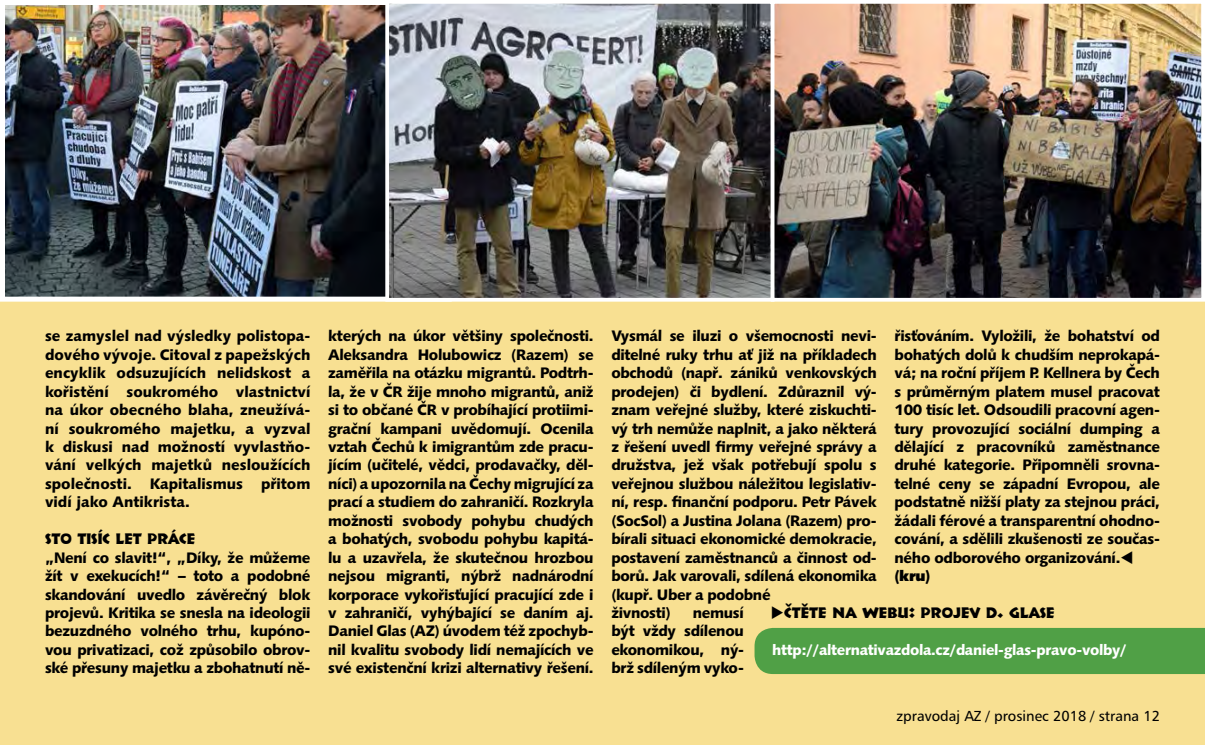
<style>
.page{position:relative;width:1205px;height:745px;background:#fff}
.page>*{position:absolute;margin:0;border:0;box-sizing:border-box;transform-origin:0 0}
.t1{font:15.25px/18.4px "Humanist 531 AT Black A";letter-spacing:-.02em;color:#000;text-align:justify}
.t2{font:15.25px "Informal 011 AT";color:#000}
.t3{font:15.25px "Humanist 531 AT Ultra Black A";color:#000}
.t4{font:15px "Humanist 531 AT Black A";letter-spacing:-.02em;color:#fff}
.t5{font:14.5px "Humanist 777 AT Roman B";color:#000}
</style>
<div class="page">
<div style="left:0;top:0;width:1205px;height:744px;background:#f8e092"></div>
<img style="left:6px;top:5px;width:1194px;height:291px">
<div style="left:0;top:0;width:452px;height:301px;border:5px solid #fff"></div>
<div style="left:385px;top:0;width:389px;height:301px;border:4px solid #fff"></div>
<div style="left:771px;top:0;width:434px;height:301px;border:4px solid #fff"></div>
<div style="left:754px;top:627px;width:451px;height:46px;background:#50a046"></div>
<p class="t1" style="left:45px;top:326px;width:267px">se zamyslel nad výsledky polistopa&shy;dového vývoje. Citoval z papežských encyklik odsuzujících nelidskost a kořistění soukromého vlastnictví na úkor obecného blaha, zneužívá&shy;ní soukromého majetku, a vyzval k diskusi nad možností vyvlastňo&shy;vání velkých majetků nesloužících společnosti. Kapitalismus přitom vidí jako Antikrista.</p>
<p class="t2" style="left:45px;top:529px;width:152px">STO TISÍC LET PRÁCE</p>
<p class="t1" style="left:45px;top:547px;width:267px">„Není co slavit!“, „Díky, že můžeme žít v exekucích!“ – toto a podobné skandování uvedlo závěrečný blok projevů. Kritika se snesla na ideologii bezuzdného volného trhu, kupóno&shy;vou privatizaci, což způsobilo obrov&shy;ské přesuny majetku a zbohatnutí ně-</p>
<p class="t1" style="left:894px;top:326px;width:267px">řisťováním. Vyložili, že bohatství od bohatých dolů k chudším neprokapá&shy;vá; na roční příjem P. Kellnera by Čech s průměrným platem musel pracovat 100 tisíc let. Odsoudili pracovní agen&shy;tury provozující sociální dumping a dělající z pracovníků zaměstnance druhé kategorie. Připomněli srovna&shy;telné ceny se západní Evropou, ale podstatně nižší platy za stejnou práci, žádali férové a transparentní ohodno&shy;cování, a sdělili zkušenosti ze součas&shy;ného odborového organizování.▼</p>
<p class="t3" style="left:894px;top:565px;width:37px">(kru)</p>
<p class="t1" style="left:328px;top:326px;width:267px">kterých na úkor většiny společnosti.<br>Aleksandra Holubowicz (Razem) se zaměřila na otázku migrantů. Podtrh&shy;la, že v ČR žije mnoho migrantů, aniž si to občané ČR v probíhající protiimi&shy;grační kampani uvědomují. Ocenila vztah Čechů k imigrantům zde pracu&shy;jícím (učitelé, vědci, prodavačky, děl&shy;níci) a upozornila na Čechy migrující za prací a studiem do zahraničí. Rozkryla možnosti svobody pohybu chudých a bohatých, svobodu pohybu kapitá&shy;lu a uzavřela, že skutečnou hrozbou nejsou migranti, nýbrž nadnárodní korporace vykořisťující pracující zde i v zahraničí, vyhýbající se daním aj.<br>Daniel Glas (AZ) úvodem též zpochyb&shy;nil kvalitu svobody lidí nemajících ve své existenční krizi alternativy řešení.</p>
<p class="t1" style="left:611px;top:326px;width:267px;text-align:left">Vysmál se iluzi o všemocnosti nevi&shy;ditelné ruky trhu ať již na příkladech obchodů (např. zániků venkovských prodejen) či bydlení. Zdůraznil vý&shy;znam veřejné služby, které ziskuchti&shy;vý trh nemůže naplnit, a jako některá z řešení uvedl firmy veřejné správy a družstva, jež však potřebují spolu s veřejnou službou náležitou legislativ&shy;ní, resp. finanční podporu. Petr Pávek (SocSol) a Justina Jolana (Razem) pro&shy;bírali situaci ekonomické demokracie, postavení zaměstnanců a činnost od&shy;borů. Jak varovali, sdílená ekonomika (kupř. Uber a podobné<br>živnosti)</p>
<p class="t2" style="left:770px;top:603px;width:286px">◆ČTĚTE NA WEBU: PROJEV D. GLASE</p>
<p class="t1" style="left:611px;top:602px;width:134px;text-indent:81px">nemusí být vždy sdílenou ekonomikou, ný&shy;brž sdíleným vyko-</p>
<p class="t4" style="left:772px;top:639px;width:356px">http://alternativazdola.cz/daniel-glas-pravo-volby/</p>
<p class="t5" style="left:896px;top:706px;width:265px">zpravodaj AZ / prosinec 2018 / strana 12</p>
</div>
